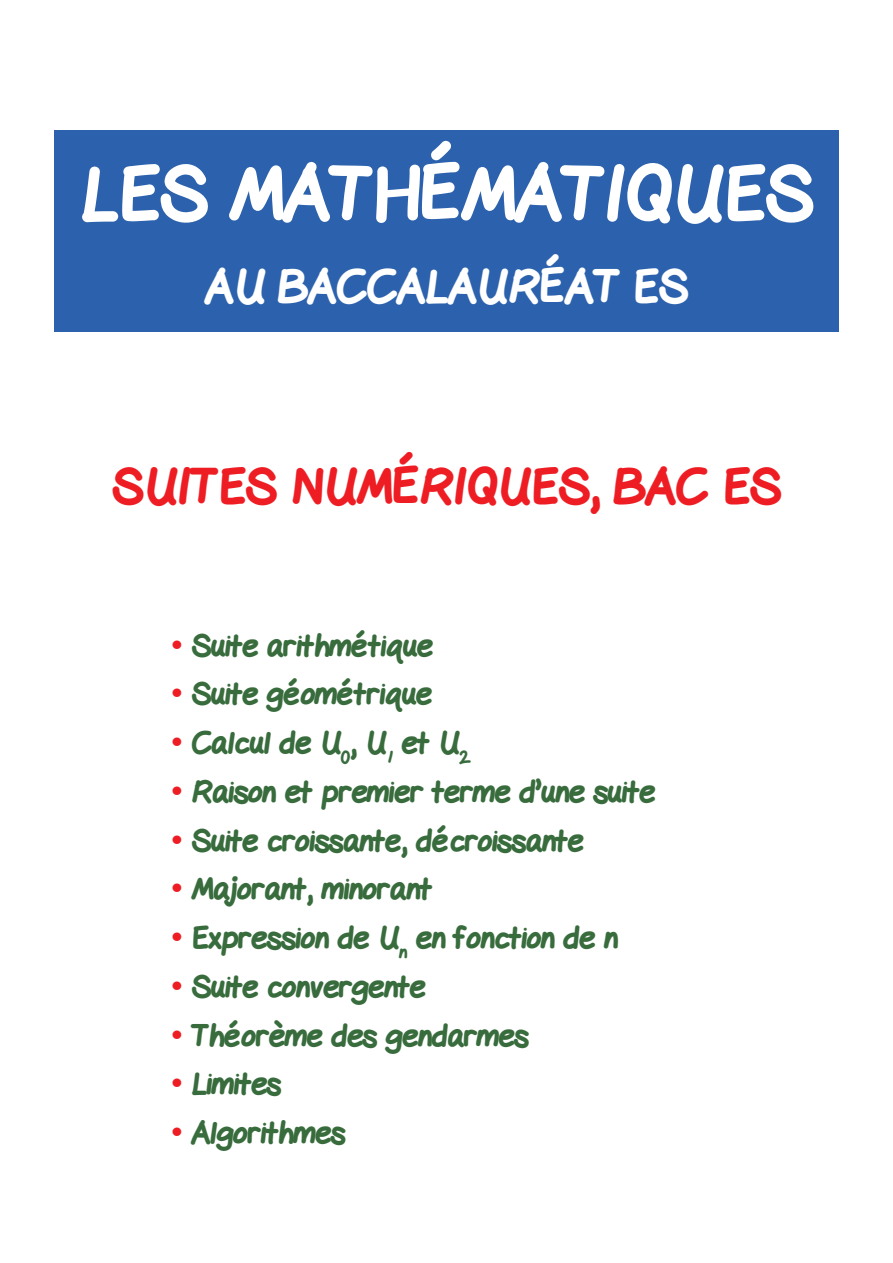
<style>
.page{position:relative;width:893px;height:1263px;background:#fff}
.page>*{position:absolute;margin:0;border:0;box-sizing:border-box;transform-origin:0 0}
.t1{font:800 73.5px "Gel Pen";color:#fff}
.t2{font:800 48px "Gel Pen";color:#ee1d23}
.t3{font:800 45px "Gel Pen";color:#fff}
.t4{font:800 30px "Gel Pen";color:#386c3d}
.s1{color:#ee1d23}
</style>
<div class="page">
<div style="left:54px;top:131px;width:785px;height:201px;background:#2c62ad"></div>
<p class="t1" style="left:80px;top:141px;width:734px">LES MATHÉMATIQUES</p>
<p class="t3" style="left:205px;top:254px;width:484px">AU BACCALAURÉAT ES</p>
<p class="t2" style="left:112px;top:452px;width:671px">SUITES NUMÉRIQUES, BAC ES</p>
<p class="t4" style="left:170px;top:623px;width:264px"><span class="s1">•</span> Suite arithmétique</p>
<p class="t4" style="left:170px;top:672px;width:263px"><span class="s1">•</span> Suite géométrique</p>
<p class="t4" style="left:170px;top:721px;width:302px"><span class="s1">•</span> Calcul de U<sub>0</sub>, U<sub>1</sub> et U<sub>2</sub></p>
<p class="t4" style="left:170px;top:770px;width:486px"><span class="s1">•</span> Raison et premier terme d’une suite</p>
<p class="t4" style="left:170px;top:818px;width:415px"><span class="s1">•</span> Suite croissante, décroissante</p>
<p class="t4" style="left:170px;top:867px;width:263px"><span class="s1">•</span> Majorant, minorant</p>
<p class="t4" style="left:170px;top:916px;width:449px"><span class="s1">•</span> Expression de U<sub>n</sub> en fonction de n</p>
<p class="t4" style="left:170px;top:965px;width:257px"><span class="s1">•</span> Suite convergente</p>
<p class="t4" style="left:170px;top:1013px;width:360px"><span class="s1">•</span> Théorème des gendarmes</p>
<p class="t4" style="left:170px;top:1062px;width:113px"><span class="s1">•</span> Limites</p>
<p class="t4" style="left:170px;top:1111px;width:177px"><span class="s1">•</span> Algorithmes</p>
</div>
